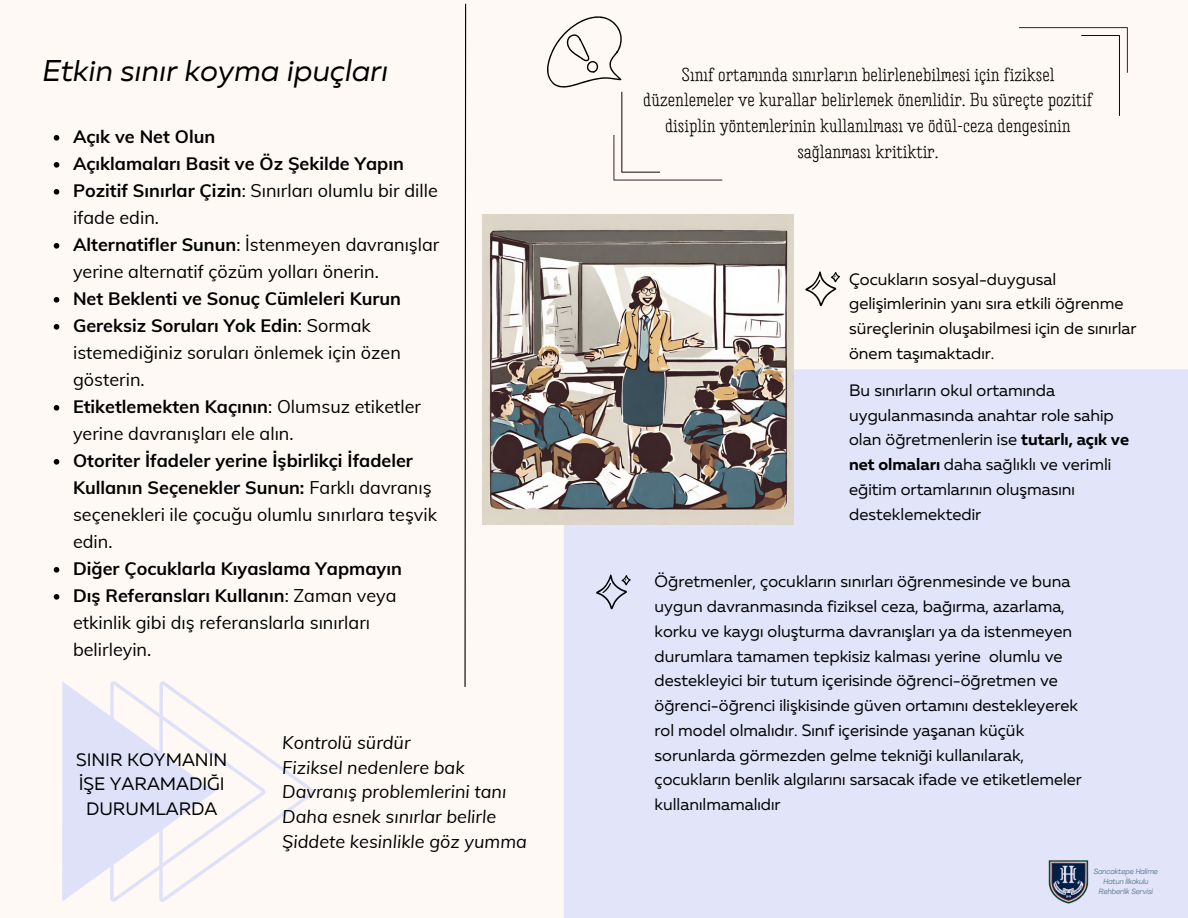
<style>
.page{position:relative;width:1188px;height:918px;background:#fef9f4}
.page>*{position:absolute;margin:0;border:0;box-sizing:border-box;transform-origin:0 0}
.t1{font:italic 30px "Muller";color:#000001}
.t2{font:700 18.9px/25.8px "Garlic Salt";color:#000;text-align:center}
.t3{font:18px/27px "Muli";color:#000001}
.t4{font:700 18px/27px "Muli";color:#000001}
.t5{font:italic 18px/24.8px "Muli";color:#000001}
.t6{font:18px/24.8px "Muller";color:#000001;text-align:center}
.t7{font:16.5px/24.8px "Muller";color:#000}
.t8{font:16.5px/24.8px "Muller";color:#000001}
.t9{font:italic 7.5px/10.1px "Agrandir";color:#5b7a95;text-align:center}
.s1{font-weight:700}
.s2{font-weight:400}
</style>
<div class="page">
<div style="left:564px;top:369px;width:624px;height:549px;background:#e2e4f9"></div>
<img style="left:483px;top:214px;width:310px;height:311px">
<svg style="left:464px;top:3px;width:3px;height:684px"></svg>
<svg style="left:62px;top:681px;width:252px;height:221px"></svg>
<svg style="left:547px;top:16px;width:175px;height:165px"></svg>
<svg style="left:1019px;top:27px;width:109px;height:89px"></svg>
<img style="left:1048px;top:852px;width:42px;height:51px">
<svg style="left:805px;top:271px;width:35px;height:35px"></svg>
<svg style="left:54px;top:135px;width:5px;height:6px"></svg>
<svg style="left:54px;top:162px;width:5px;height:6px"></svg>
<svg style="left:54px;top:189px;width:5px;height:6px"></svg>
<svg style="left:54px;top:243px;width:5px;height:6px"></svg>
<svg style="left:54px;top:297px;width:5px;height:6px"></svg>
<svg style="left:54px;top:324px;width:5px;height:6px"></svg>
<svg style="left:54px;top:405px;width:5px;height:6px"></svg>
<svg style="left:54px;top:459px;width:5px;height:6px"></svg>
<svg style="left:54px;top:567px;width:5px;height:6px"></svg>
<svg style="left:54px;top:594px;width:5px;height:6px"></svg>
<svg style="left:596px;top:575px;width:35px;height:34px"></svg>
<p class="t1" style="left:42px;top:58px;width:348px">Etkin sınır koyma ipuçları</p>
<p class="t4" style="left:73px;top:123px;width:144px">Açık ve Net Olun</p>
<p class="t4" style="left:73px;top:150px;width:332px">Açıklamaları Basit ve Öz Şekilde Yapın</p>
<p class="t3" style="left:73px;top:177px;width:366px"><span class="s1">Pozitif Sınırlar Çizin</span>: Sınırları olumlu bir dille ifade edin.</p>
<p class="t3" style="left:73px;top:231px;width:368px"><span class="s1">Alternatifler Sunun</span>: İstenmeyen davranışlar yerine alternatif çözüm yolları önerin.</p>
<p class="t4" style="left:73px;top:285px;width:330px">Net Beklenti ve Sonuç Cümleleri Kurun</p>
<p class="t3" style="left:73px;top:312px;width:329px"><span class="s1">Gereksiz Soruları Yok Edin</span>: Sormak istemediğiniz soruları önlemek için özen gösterin.</p>
<p class="t3" style="left:73px;top:393px;width:350px"><span class="s1">Etiketlemekten Kaçının</span>: Olumsuz etiketler yerine davranışları ele alın.</p>
<p class="t4" style="left:73px;top:447px;width:366px">Otoriter İfadeler yerine İşbirlikçi İfadeler Kullanın Seçenekler Sunun: <span class="s2">Farklı davranış seçenekleri ile çocuğu olumlu sınırlara teşvik edin.</span></p>
<p class="t4" style="left:73px;top:555px;width:330px">Diğer Çocuklarla Kıyaslama Yapmayın</p>
<p class="t3" style="left:73px;top:582px;width:325px"><span class="s1">Dış Referansları Kullanın</span>: Zaman veya etkinlik gibi dış referanslarla sınırları belirleyin.</p>
<p class="t6" style="left:76px;top:748px;width:153px">SINIR KOYMANIN<br>İŞE YARAMADIĞI<br>DURUMLARDA</p>
<h5 class="t5" style="left:282px;top:730px;width:246px">Kontrolü sürdür<br>Fiziksel nedenlere bak<br>Davranış problemlerini tanı<br>Daha esnek sınırlar belirle<br>Şiddete kesinlikle göz yumma</h5>
<p class="t2" style="left:643px;top:62px;width:451px">Sınıf ortamında sınırların belirlenebilmesi için fiziksel düzenlemeler ve kurallar belirlemek önemlidir. Bu süreçte pozitif disiplin yöntemlerinin kullanılması ve ödül-ceza dengesinin sağlanması kritiktir.</p>
<h5 class="t8" style="left:849px;top:268px;width:289px">Çocukların sosyal-duygusal gelişimlerinin yanı sıra etkili öğrenme süreçlerinin oluşabilmesi için de sınırlar önem taşımaktadır.</h5>
<p class="t8" style="left:849px;top:379px;width:281px">Bu sınırların okul ortamında uygulanmasında anahtar role sahip olan öğretmenlerin ise <span class="s1">tutarlı, açık ve net olmaları</span> daha sağlıklı ve verimli eğitim ortamlarının oluşmasını desteklemektedir</p>
<h5 class="t7" style="left:655px;top:571px;width:429px">Öğretmenler, çocukların sınırları öğrenmesinde ve buna uygun davranmasında fiziksel ceza, bağırma, azarlama, korku ve kaygı oluşturma davranışları ya da istenmeyen durumlara tamamen tepkisiz kalması yerine olumlu ve destekleyici bir tutum içerisinde öğrenci-öğretmen ve öğrenci-öğrenci ilişkisinde güven ortamını destekleyerek rol model olmalıdır. Sınıf içerisinde yaşanan küçük sorunlarda görmezden gelme tekniği kullanılarak, çocukların benlik algılarını sarsacak ifade ve etiketlemeler kullanılmamalıdır</h5>
<h3 class="t9" style="left:1094px;top:867px;width:66px">Sancaktepe Halime<br>Hatun İlkokulu</h3>
<p class="t9" style="left:1099px;top:887px;width:56px">Rehberlik Servisi</p>
</div>
